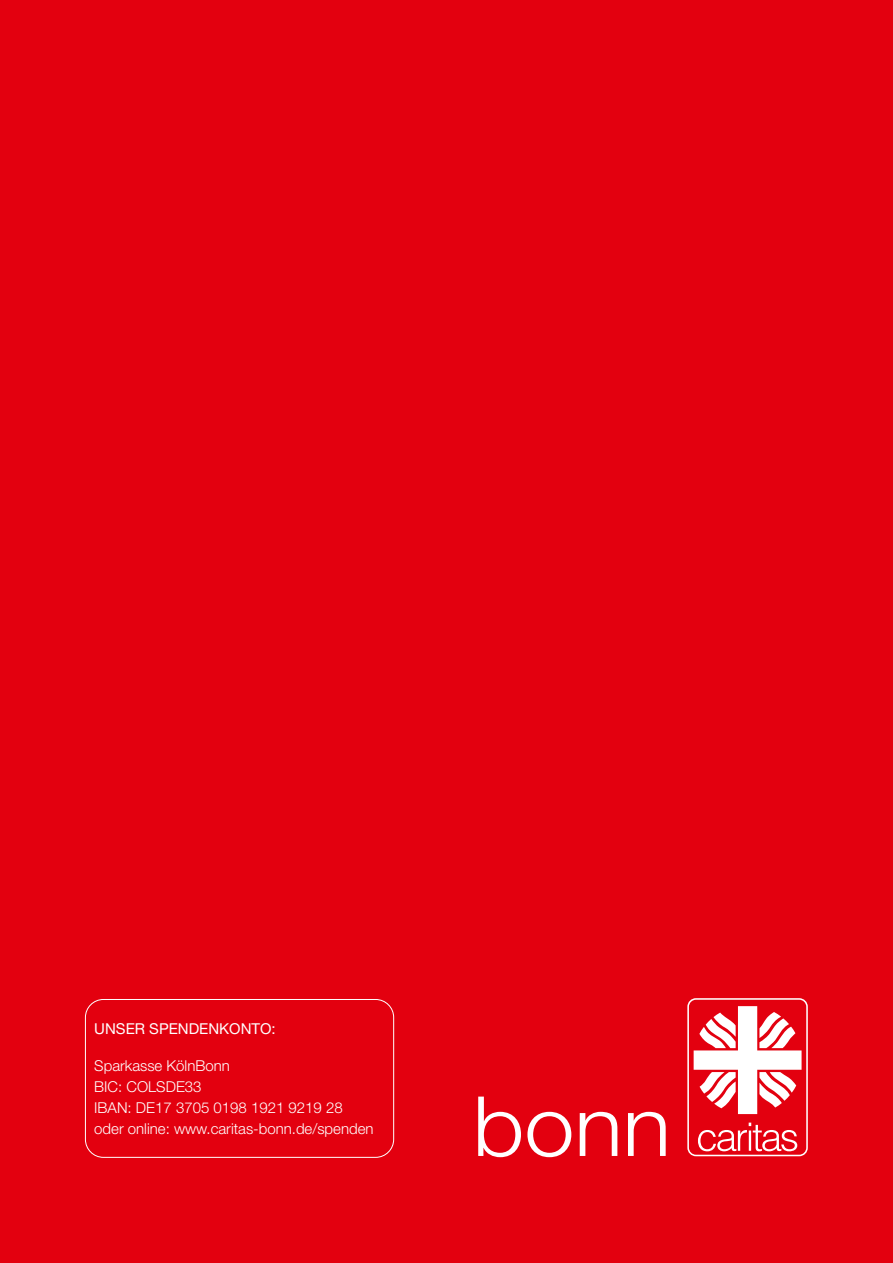
<style>
.page{position:relative;width:893px;height:1263px;background:#e3000f}
.page>*{position:absolute;margin:0;border:0;box-sizing:border-box;transform-origin:0 0}
.t1{font:300 83.1px "Helvetica Neue";color:#fff;scale:1.08 1}
.t2{font:300 15px/21px "Helvetica Neue";color:#fff}
.t3{font:15px "Helvetica Neue";color:#fff}
</style>
<div class="page">
<div style="left:687px;top:998px;width:121px;height:158px;border:2px solid #fff;border-radius:8px"></div>
<svg style="left:698px;top:1122px;width:99px;height:29px"></svg>
<svg style="left:694px;top:1006px;width:107px;height:108px"></svg>
<div style="left:85px;top:999px;width:309px;height:159px;border:1px solid #fff;border-radius:18px"></div>
<p class="t3" style="left:94px;top:1019px;width:183px">UNSER SPENDENKONTO:</p>
<p class="t2" style="left:94px;top:1055px;width:281px">Sparkasse KölnBonn<br>BIC: COLSDE33<br>IBAN: DE17 3705 0198 1921 9219 28 oder online: www.caritas-bonn.de/spenden</p>
<h1 class="t1" style="left:473px;top:1075px;width:185px">bonn</h1>
</div>
